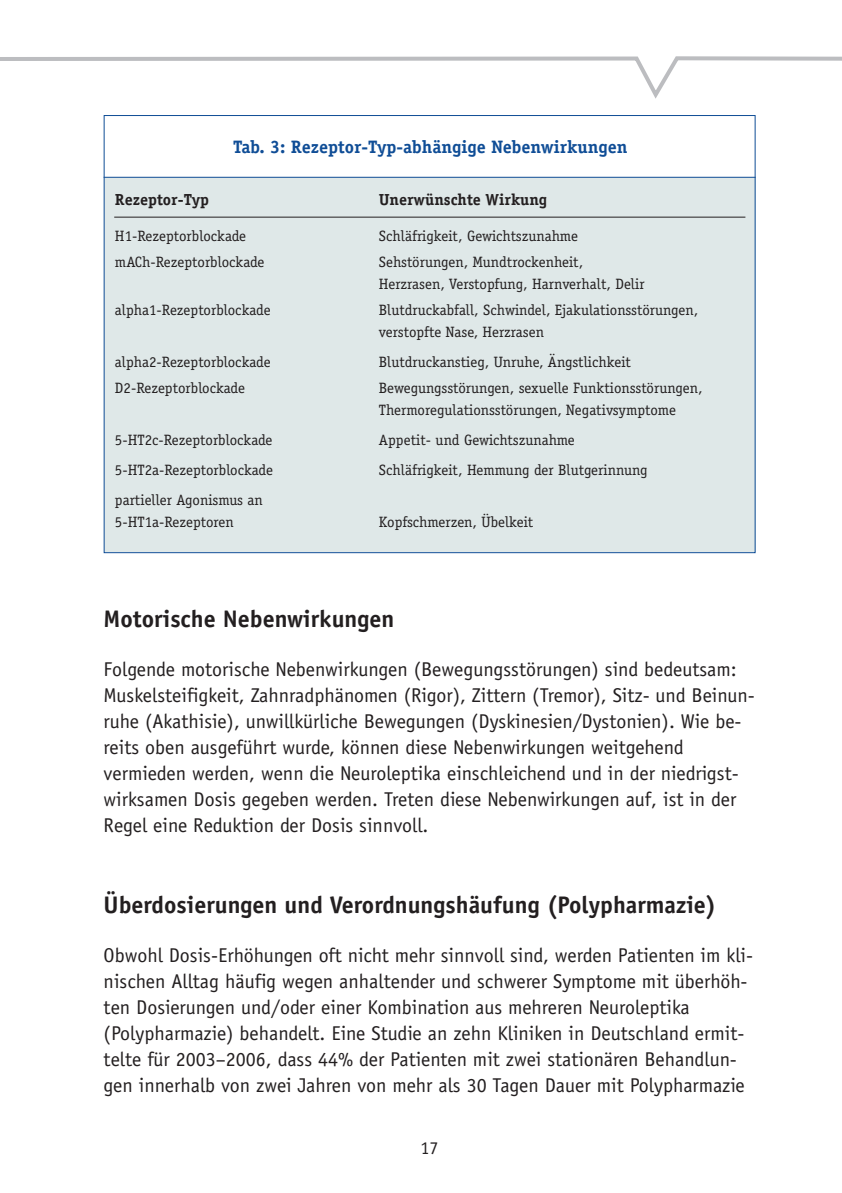
<style>
.page{position:relative;width:842px;height:1193px;background:#fff}
.page>*{position:absolute;margin:0;border:0;box-sizing:border-box;transform-origin:0 0}
.t1{font:700 24px "Officina Sans Std";color:#231f20}
.t2{font:20px/26px "Officina Sans Std";color:#231f20}
.t3{font:700 18px "Officina Serif Std";color:#0f4d96}
.t4{font:18px "Officina Sans Std";color:#231f20}
.t5{font:700 16px "Officina Serif Std";color:#231f20}
.t6{font:15px/22px "Officina Serif Std";color:#231f20}
</style>
<div class="page">
<svg style="left:0;top:56px;width:842px;height:43px"></svg>
<div style="left:104px;top:177px;width:652px;height:374px;background:#dfe8e8"></div>
<hr style="left:114px;top:217px;width:631px;height:1px;background:#231f20">
<hr style="left:104px;top:177px;width:652px;height:1px;background:#0f4d96">
<p class="t3" style="left:233px;top:140px;width:396px">Tab. 3: Rezeptor-Typ-abhängige Nebenwirkungen</p>
<p class="t5" style="left:115px;top:193px;width:95px">Rezeptor-Typ</p>
<p class="t5" style="left:379px;top:193px;width:170px">Unerwünschte Wirkung</p>
<p class="t6" style="left:115px;top:224px;width:133px">H1-Rezeptorblockade</p>
<p class="t6" style="left:379px;top:224px;width:200px">Schläfrigkeit, Gewichtszunahme</p>
<p class="t6" style="left:115px;top:250px;width:151px">mACh-Rezeptorblockade</p>
<p class="t6" style="left:379px;top:250px;width:267px">Sehstörungen, Mundtrockenheit,<br>Herzrasen, Verstopfung, Harnverhalt, Delir</p>
<p class="t6" style="left:115px;top:298px;width:157px">alpha1-Rezeptorblockade</p>
<p class="t6" style="left:379px;top:298px;width:321px">Blutdruckabfall, Schwindel, Ejakulationsstörungen, verstopfte Nase, Herzrasen</p>
<p class="t6" style="left:115px;top:350px;width:157px">alpha2-Rezeptorblockade</p>
<p class="t6" style="left:379px;top:350px;width:254px">Blutdruckanstieg, Unruhe, Ängstlichkeit</p>
<p class="t6" style="left:115px;top:376px;width:132px">D2-Rezeptorblockade</p>
<p class="t6" style="left:379px;top:376px;width:325px">Bewegungsstörungen, sexuelle Funktionsstörungen,<br>Thermoregulationsstörungen, Negativsymptome</p>
<p class="t6" style="left:115px;top:428px;width:159px">5-HT2c-Rezeptorblockade</p>
<p class="t6" style="left:379px;top:428px;width:197px">Appetit- und Gewichtszunahme</p>
<p class="t6" style="left:115px;top:458px;width:160px">5-HT2a-Rezeptorblockade</p>
<p class="t6" style="left:379px;top:458px;width:270px">Schläfrigkeit, Hemmung der Blutgerinnung</p>
<p class="t6" style="left:115px;top:488px;width:149px">partieller Agonismus an<br>5-HT1a-Rezeptoren</p>
<p class="t6" style="left:379px;top:510px;width:156px">Kopfschmerzen, Übelkeit</p>
<p class="t1" style="left:104px;top:610px;width:292px">Motorische Nebenwirkungen</p>
<p class="t2" style="left:104px;top:658px;width:653px">Folgende motorische Nebenwirkungen (Bewegungsstörungen) sind bedeutsam:<br>Muskelsteifigkeit, Zahnradphänomen (Rigor), Zittern (Tremor), Sitz- und Beinun&shy;ruhe (Akathisie), unwillkürliche Bewegungen (Dyskinesien/Dystonien). Wie be&shy;reits oben ausgeführt wurde, können diese Nebenwirkungen weitgehend vermieden werden, wenn die Neuroleptika einschleichend und in der niedrigst&shy;wirksamen Dosis gegeben werden. Treten diese Nebenwirkungen auf, ist in der Regel eine Reduktion der Dosis sinnvoll.</p>
<p class="t1" style="left:104px;top:896px;width:614px">Überdosierungen und Verordnungshäufung (Polypharmazie)</p>
<p class="t2" style="left:104px;top:944px;width:651px">Obwohl Dosis-Erhöhungen oft nicht mehr sinnvoll sind, werden Patienten im kli&shy;nischen Alltag häufig wegen anhaltender und schwerer Symptome mit überhöh&shy;ten Dosierungen und/oder einer Kombination aus mehreren Neuroleptika (Polypharmazie) behandelt. Eine Studie an zehn Kliniken in Deutschland ermit&shy;telte für 2003–2006, dass 44% der Patienten mit zwei stationären Behandlun&shy;gen innerhalb von zwei Jahren von mehr als 30 Tagen Dauer mit Polypharmazie</p>
<p class="t4" style="left:421px;top:1141px;width:19px">17</p>
</div>
